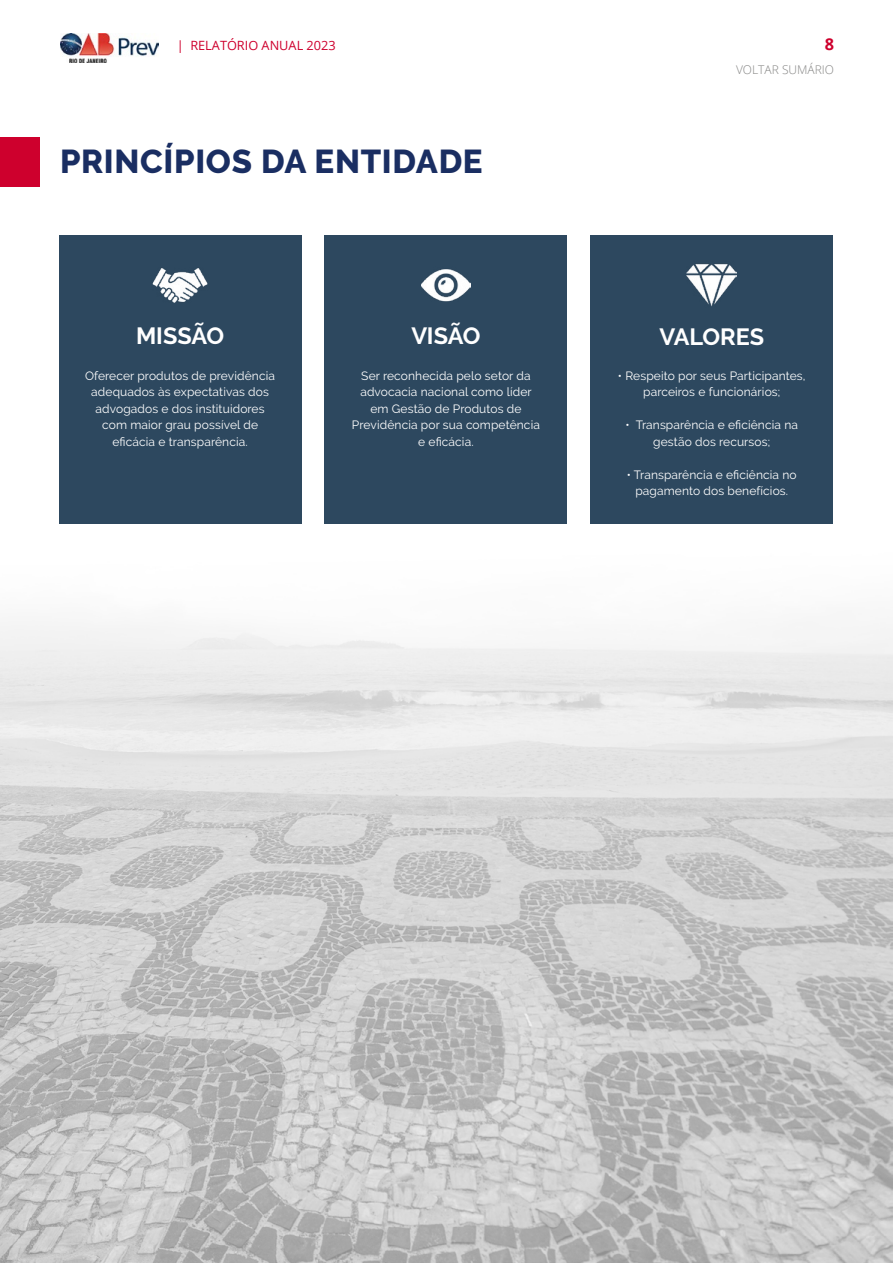
<style>
.page{position:relative;width:893px;height:1263px;background:#fff}
.page>*{position:absolute;margin:0;border:0;box-sizing:border-box;transform-origin:0 0}
.t1{font:800 33px "Raleway";letter-spacing:.02em;color:#1a2e62}
.t2{font:700 23.4px "Raleway";letter-spacing:-.01em;color:#fff}
.t3{font:700 16.35px "Open Sans";color:#ce002d}
.t4{font:12.75px "Open Sans";color:#ce002d}
.t5{font:12px/16.5px "Raleway";letter-spacing:.01em;color:#fff;text-align:center}
.t6{font:300 12px "Open Sans";color:#858584}
</style>
<div class="page">
<img style="left:61px;top:33px;width:98px;height:29px">
<img style="left:0;top:235px;width:893px;height:1028px">
<div style="left:0;top:137px;width:40px;height:50px;background:#ce002d"></div>
<div style="left:59px;top:235px;width:242px;height:289px;background:#2d485f"></div>
<img style="left:152px;top:268px;width:56px;height:35px">
<div style="left:325px;top:235px;width:242px;height:289px;background:#2d485f"></div>
<img style="left:421px;top:269px;width:50px;height:33px">
<div style="left:591px;top:235px;width:242px;height:289px;background:#2d485f"></div>
<img style="left:687px;top:264px;width:50px;height:43px">
<p class="t4" style="left:177px;top:37px;width:161px">| RELATÓRIO ANUAL 2023</p>
<h1 class="t1" style="left:60px;top:142px;width:424px">PRINCÍPIOS DA ENTIDADE</h1>
<h2 class="t2" style="left:136px;top:322px;width:90px">MISSÃO</h2>
<p class="t5" style="left:85px;top:367px;width:191px">Oferecer produtos de previdência adequados às expectativas dos advogados e dos instituidores com maior grau possível de eficácia e transparência.</p>
<h2 class="t2" style="left:411px;top:322px;width:71px">VISÃO</h2>
<p class="t5" style="left:352px;top:367px;width:190px">Ser reconhecida pelo setor da advocacia nacional como líder em Gestão de Produtos de<br>Previdência por sua competência e eficácia.</p>
<h3 class="t3" style="left:825px;top:33px;width:11px">8</h3>
<p class="t6" style="left:736px;top:61px;width:100px">VOLTAR SUMÁRIO</p>
<h2 class="t2" style="left:659px;top:323px;width:106px">VALORES</h2>
<p class="t5" style="left:618px;top:367px;width:189px">• Respeito por seus Participantes, parceiros e funcionários;</p>
<p class="t5" style="left:625px;top:417px;width:174px">• Transparência e eficiência na gestão dos recursos;</p>
<p class="t5" style="left:627px;top:466px;width:171px">• Transparência e eficiência no pagamento dos benefícios.</p>
</div>
